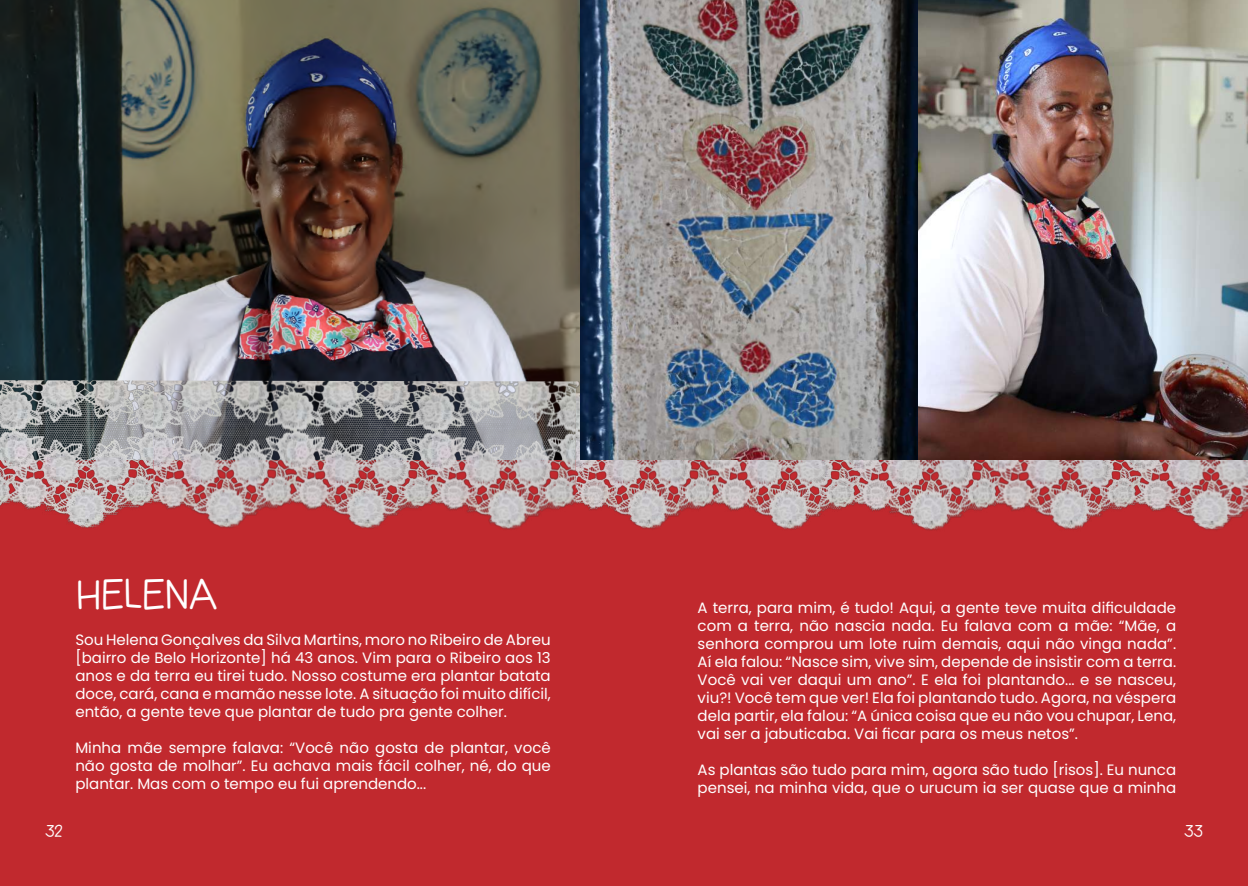
<style>
.page{position:relative;width:1248px;height:886px;background:#fff}
.page>*{position:absolute;margin:0;border:0;box-sizing:border-box;transform-origin:0 0}
.t1{font:700 43.88px "Springwood Line";color:#fff}
.t2{font:700 17.5px "Springwood Line";color:#fff}
.t3{font:15px/18px "Poppins";color:#fff;text-align:justify}
</style>
<div class="page">
<div style="left:0;top:0;width:1247px;height:886px;background:#c1292e"></div>
<img style="left:0;top:0;width:580px;height:380px">
<img style="left:154px;top:380px;width:1093px;height:151px">
<img style="left:0;top:380px;width:154px;height:148px">
<img style="left:580px;top:0;width:667px;height:460px">
<h1 class="t1" style="left:76px;top:567px;width:143px">HELENA</h1>
<p class="t3" style="left:75px;top:631px;width:477px">Sou Helena Gonçalves da Silva Martins, moro no Ribeiro de Abreu [bairro de Belo Horizonte] há 43 anos. Vim para o Ribeiro aos 13 anos e da terra eu tirei tudo. Nosso costume era plantar batata doce, cará, cana e mamão nesse lote. A situação foi muito difícil, então, a gente teve que plantar de tudo pra gente colher.</p>
<p class="t3" style="left:75px;top:739px;width:477px">Minha mãe sempre falava: “Você não gosta de plantar, você não gosta de molhar”. Eu achava mais fácil colher, né, do que plantar. Mas com o tempo eu fui aprendendo...</p>
<p class="t3" style="left:697px;top:598px;width:480px">A terra, para mim, é tudo! Aqui, a gente teve muita dificuldade com a terra, não nascia nada. Eu falava com a mãe: “Mãe, a senhora comprou um lote ruim demais, aqui não vinga nada”.<br>Aí ela falou: “Nasce sim, vive sim, depende de insistir com a terra.<br>Você vai ver daqui um ano”. E ela foi plantando... e se nasceu, viu?! Você tem que ver! Ela foi plantando tudo. Agora, na véspera dela partir, ela falou: “A única coisa que eu não vou chupar, Lena, vai ser a jabuticaba. Vai ficar para os meus netos”.</p>
<p class="t3" style="left:697px;top:760px;width:480px">As plantas são tudo para mim, agora são tudo [risos]. Eu nunca pensei, na minha vida, que o urucum ia ser quase que a minha</p>
<p class="t2" style="left:45px;top:820px;width:19px">32</p>
<p class="t2" style="left:1183px;top:820px;width:20px">33</p>
</div>
